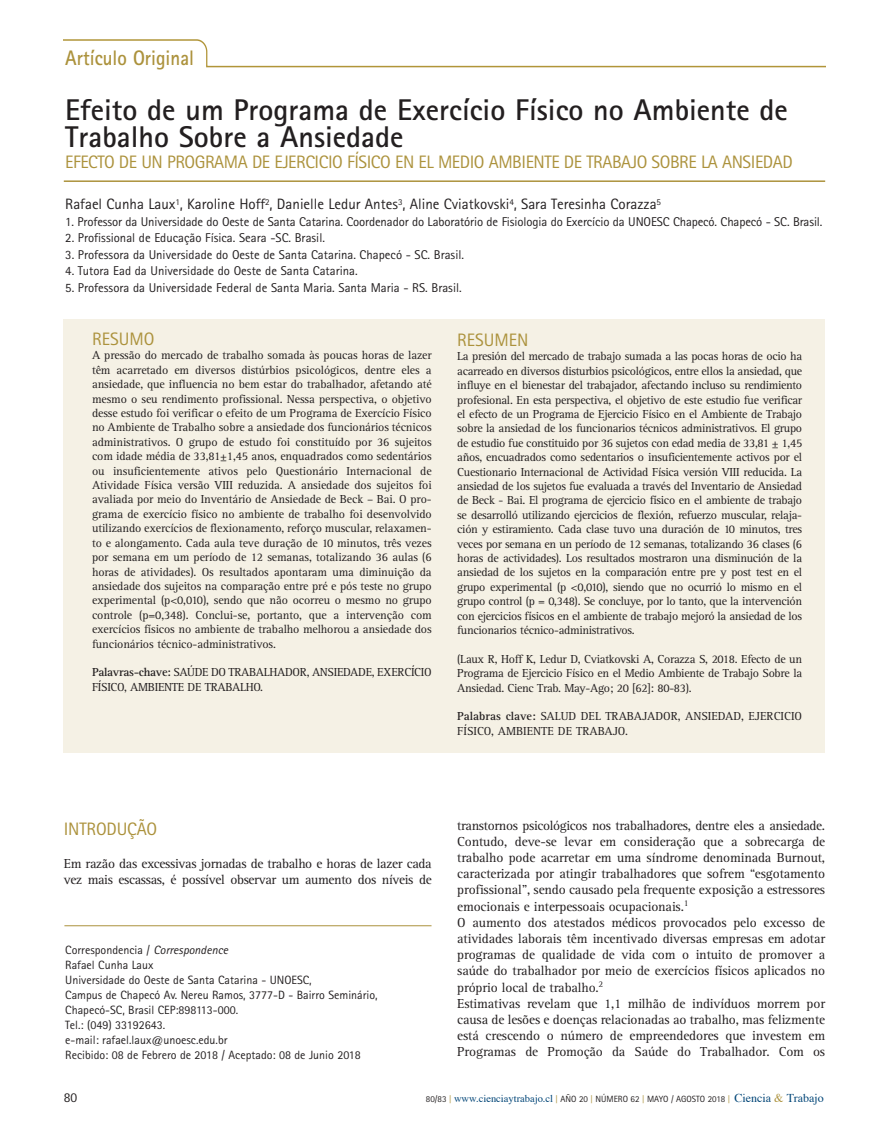
<style>
.page{position:relative;width:889px;height:1123px;background:#fff}
.page>*{position:absolute;margin:0;border:0;box-sizing:border-box;transform-origin:0 0}
.t1{font:700 30px/27px "Rotis Sans Serif";color:#231f20}
.t2{font:700 21px "Rotis Sans Serif";color:#ac923c;scale:.9 1}
.Sub_titulo_cafe_kaps{font:18px "Rotis Sans Serif";letter-spacing:-.025em;color:#ac923c}
.Sub_titulo_cafe_kaps-2{font:18px "Rotis Sans Serif";color:#ac923c}
.t3{font:15px "Rotis Sans Serif";color:#231f20}
.Text_cour{font:13.5px/16.2px "Rotis Serif";letter-spacing:-.01em;color:#231f20;text-align:justify}
.t4{font:13.5px "Rotis Sans Serif";color:#231f20}
.t5{font:12.75px "Rotis Sans Serif";color:#231f20}
.t6{font:12px/14.4px "Rotis Serif";letter-spacing:-.025em;color:#231f20;text-align:justify}
.t7{font:12px "Rotis Sans Serif";color:#231f20}
.t8{font:12px/14.4px "Rotis Serif";color:#231f20}
.t9{font:9px "Rotis Sans Serif";color:#231f20}
.s1{font-weight:700}
.s2{font-style:italic}
.s3{color:#ac923c}
.s4{font-family:"Times";font-size:10.5px;color:#004577}
.s5{font-family:"Times";font-size:12px;color:#004577}
.s6{font-family:"Times";font-size:12px;color:#ac923c}
</style>
<div class="page">
<svg style="left:64px;top:39px;width:761px;height:29px"></svg>
<div style="left:64px;top:47px;width:137px;height:22px;background:#fff"></div>
<hr style="left:64px;top:925px;width:367px;height:1px;background:#ac923c">
<hr style="left:64px;top:180px;width:761px;height:2px;background:#ac923c">
<div style="left:64px;top:320px;width:761px;height:433px;background:#f5f1e5"></div>
<h2 class="t2" style="left:65px;top:45px;width:144px">Artículo Original</h2>
<p class="t1" style="left:65px;top:96px;width:724px">Efeito de um Programa de Exercício Físico no Ambiente de<br>Trabalho Sobre a Ansiedade</p>
<p class="Sub_titulo_cafe_kaps" style="left:65px;top:152px;width:729px">EFECTO DE UN PROGRAMA DE EJERCICIO FÍSICO EN EL MEDIO AMBIENTE DE TRABAJO SOBRE LA ANSIEDAD</p>
<p class="t3" style="left:65px;top:195px;width:597px">Rafael Cunha Laux<sup>1</sup>, Karoline Hoff<sup>2</sup>, Danielle Ledur Antes<sup>3</sup>, Aline Cviatkovski<sup>4</sup>, Sara Teresinha Corazza<sup>5</sup></p>
<p class="t5" style="left:65px;top:214px;width:758px">1. Professor da Universidade do Oeste de Santa Catarina. Coordenador do Laboratório de Fisiologia do Exercício da UNOESC Chapecó. Chapecó - SC. Brasil.</p>
<p class="t5" style="left:65px;top:230px;width:261px">2. Profissional de Educação Física. Seara -SC. Brasil.</p>
<p class="t5" style="left:65px;top:247px;width:400px">3. Professora da Universidade do Oeste de Santa Catarina. Chapecó - SC. Brasil.</p>
<p class="t5" style="left:65px;top:263px;width:294px">4. Tutora Ead da Universidade do Oeste de Santa Catarina.</p>
<p class="t5" style="left:65px;top:280px;width:398px">5. Professora da Universidade Federal de Santa Maria. Santa Maria - RS. Brasil.</p>
<p class="Sub_titulo_cafe_kaps" style="left:92px;top:328px;width:64px">RESUMO</p>
<p class="t6" style="left:92px;top:348px;width:341px">A pressão do mercado de trabalho somada às poucas horas de lazer têm acarretado em diversos distúrbios psicológicos, dentre eles a ansiedade, que influencia no bem estar do trabalhador, afetando até mesmo o seu rendimento profissional. Nessa perspectiva, o objetivo desse estudo foi verificar o efeito de um Programa de Exercício Físico no Ambiente de Trabalho sobre a ansiedade dos funcionários técnicos administrativos. O grupo de estudo foi constituído por 36 sujeitos com idade média de 33,81±1,45 anos, enquadrados como sedentários ou insuficientemente ativos pelo Questionário Internacional de Atividade Física versão VIII reduzida. A ansiedade dos sujeitos foi avaliada por meio do Inventário de Ansiedade de Beck – Bai. O pro&shy;grama de exercício físico no ambiente de trabalho foi desenvolvido utilizando exercícios de flexionamento, reforço muscular, relaxamen&shy;to e alongamento. Cada aula teve duração de 10 minutos, três vezes por semana em um período de 12 semanas, totalizando 36 aulas (6 horas de atividades). Os resultados apontaram uma diminuição da ansiedade dos sujeitos na comparação entre pré e pós teste no grupo experimental (p&lt;0,010), sendo que não ocorreu o mesmo no grupo controle (p=0,348). Conclui-se, portanto, que a intervenção com exercícios físicos no ambiente de trabalho melhorou a ansiedade dos funcionários técnico-administrativos.</p>
<p class="t6" style="left:92px;top:665px;width:341px"><span class="s1">Palavras-chave:</span> SAÚDE DO TRABALHADOR, ANSIEDADE, EXERCÍCIO<br>FÍSICO, AMBIENTE DE TRABALHO.</p>
<p class="Sub_titulo_cafe_kaps-2" style="left:457px;top:329px;width:73px">RESUMEN</p>
<p class="t6" style="left:457px;top:349px;width:346px">La presión del mercado de trabajo sumada a las pocas horas de ocio ha acarreado en diversos disturbios psicológicos, entre ellos la ansiedad, que influye en el bienestar del trabajador, afectando incluso su rendimiento profesional. En esta perspectiva, el objetivo de este estudio fue verificar el efecto de un Programa de Ejercicio Físico en el Ambiente de Trabajo sobre la ansiedad de los funcionarios técnicos administrativos. El grupo de estudio fue constituido por 36 sujetos con edad media de 33,81 ± 1,45 años, encuadrados como sedentarios o insuficientemente activos por el Cuestionario Internacional de Actividad Física versión VIII reducida. La ansiedad de los sujetos fue evaluada a través del Inventario de Ansiedad de Beck - Bai. El programa de ejercicio físico en el ambiente de trabajo se desarrolló utilizando ejercicios de flexión, refuerzo muscular, relaja&shy;ción y estiramiento. Cada clase tuvo una duración de 10 minutos, tres veces por semana en un período de 12 semanas, totalizando 36 clases (6 horas de actividades). Los resultados mostraron una disminución de la ansiedad de los sujetos en la comparación entre pre y post test en el grupo experimental (p &lt;0,010), siendo que no ocurrió lo mismo en el grupo control (p = 0,348). Se concluye, por lo tanto, que la intervención con ejercicios físicos en el ambiente de trabajo mejoró la ansiedad de los funcionarios técnico-administrativos.</p>
<p class="t6" style="left:457px;top:652px;width:346px">(Laux R, Hoff K, Ledur D, Cviatkovski A, Corazza S, 2018. Efecto de un Programa de Ejercicio Físico en el Medio Ambiente de Trabajo Sobre la Ansiedad. Cienc Trab. May-Ago; 20 [62]: 80-83).</p>
<p class="t8" style="left:457px;top:709px;width:346px"><span class="s1">Palabras clave:</span> SALUD DEL TRABAJADOR, ANSIEDAD, EJERCICIO<br>FÍSICO, AMBIENTE DE TRABAJO.</p>
<p class="Sub_titulo_cafe_kaps" style="left:64px;top:818px;width:95px">INTRODUÇÃO</p>
<p class="Text_cour" style="left:64px;top:855px;width:369px">Em razão das excessivas jornadas de trabalho e horas de lazer cada vez mais escassas, é possível observar um aumento dos níveis de</p>
<p class="t7" style="left:65px;top:943px;width:164px">Correspondencia / <span class="s2">Correspondence</span></p>
<p class="t7" style="left:65px;top:958px;width:90px">Rafael Cunha Laux</p>
<p class="t7" style="left:65px;top:973px;width:248px">Universidade do Oeste de Santa Catarina - UNOESC,</p>
<p class="t7" style="left:65px;top:988px;width:314px">Campus de Chapecó Av. Nereu Ramos, 3777-D - Bairro Seminário,</p>
<p class="t7" style="left:65px;top:1003px;width:174px">Chapecó-SC, Brasil CEP:898113-000.</p>
<p class="t7" style="left:65px;top:1018px;width:101px">Tel.: (049) 33192643.</p>
<p class="t7" style="left:65px;top:1033px;width:164px">e-mail: rafael.laux@unoesc.edu.br</p>
<p class="t7" style="left:65px;top:1048px;width:297px">Recibido: 08 de Febrero de 2018 / Aceptado: 08 de Junio 2018</p>
<p class="Text_cour" style="left:457px;top:817px;width:369px">transtornos psicológicos nos trabalhadores, dentre eles a ansiedade.<br>Contudo, deve-se levar em consideração que a sobrecarga de trabalho pode acarretar em uma síndrome denominada Burnout, caracterizada por atingir trabalhadores que sofrem “esgotamento profissional”, sendo causado pela frequente exposição a estressores emocionais e interpessoais ocupacionais.<sup>1</sup></p>
<p class="Text_cour" style="left:457px;top:914px;width:369px">O aumento dos atestados médicos provocados pelo excesso de atividades laborais têm incentivado diversas empresas em adotar programas de qualidade de vida com o intuito de promover a saúde do trabalhador por meio de exercícios físicos aplicados no próprio local de trabalho.<sup>2</sup></p>
<p class="Text_cour" style="left:457px;top:995px;width:369px">Estimativas revelam que 1,1 milhão de indivíduos morrem por causa de lesões e doenças relacionadas ao trabalho, mas felizmente está crescendo o número de empreendedores que investem em Programas de Promoção da Saúde do Trabalhador. Com os</p>
<p class="t4" style="left:64px;top:1089px;width:15px">80</p>
<p class="t9" style="left:426px;top:1094px;width:399px">80/83 <span class="s3">|</span> <span class="s4">www.cienciaytrabajo.cl</span> <span class="s3">|</span> AÑO 20 <span class="s3">|</span> NÚMERO 62 <span class="s3">|</span> MAYO / AGOSTO 2018 <span class="s3">|</span> <span class="s5">Ciencia</span> <span class="s6">&amp;</span> <span class="s5">Trabajo</span></p>
</div>
